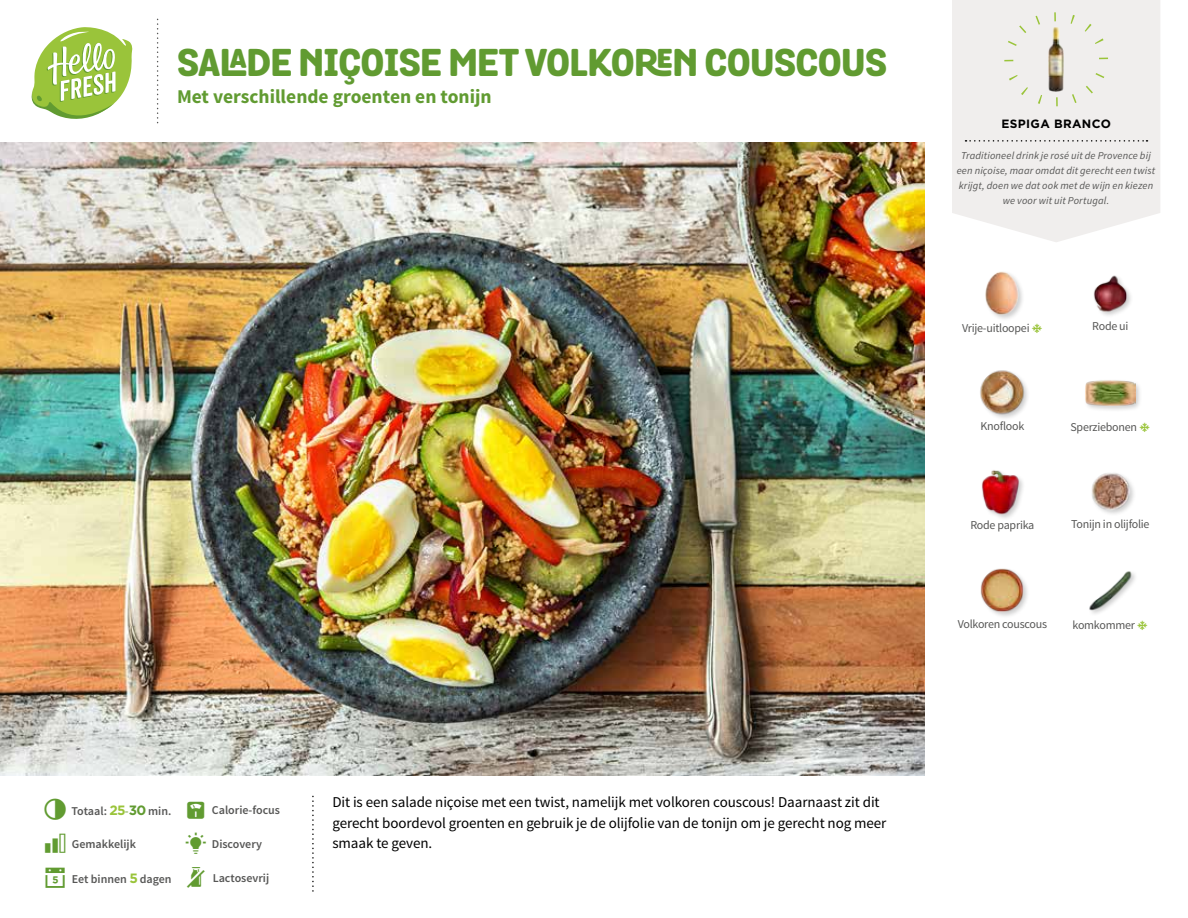
<style>
.page{position:relative;width:1188px;height:918px;background:#fff}
.page>*{position:absolute;margin:0;border:0;box-sizing:border-box;transform-origin:0 0}
.t1{font:800 37.5px "Grota Rounded";color:#619b31}
.t2{font:700 19.5px "Source Sans Pro";color:#619b31}
.t3{font:15px/20.5px "Source Sans Pro";letter-spacing:-.005em;color:#000}
.t4{font:12px "Source Sans Pro";letter-spacing:-.02em;color:#575756}
.t5{font:600 12px "Source Sans Pro";color:#575756}
.t6{font:700 12px "Gotham";letter-spacing:.03em;color:#000}
.t7{font:italic 10.5px/14.7px "Source Sans Pro";letter-spacing:.015em;color:#575756;text-align:center}
.s1{font-family:"Gotham";font-weight:700;font-size:13.5px;color:#9ac43a}
.s2{color:#87ac54}
.s3{font-family:"Gotham";font-weight:700;font-size:13.5px;color:#619b31}
</style>
<div class="page">
<svg style="left:31px;top:27px;width:102px;height:92px"></svg>
<img style="left:0;top:142px;width:925px;height:634px">
<div style="left:952px;top:0;width:208px;height:242px;background:#f0eeed"></div>
<svg style="left:966px;top:140px;width:182px;height:2px"></svg>
<div style="left:1004px;top:12px;width:104px;height:94px;border:9px dashed #9ac43a;border-radius:50%"></div>
<img style="left:1093px;top:275px;width:38px;height:41px">
<img style="left:1091px;top:473px;width:43px;height:41px">
<div style="left:1084px;top:379px;width:58px;height:34px;background:#000;opacity:.2"></div>
<img style="left:1085px;top:379px;width:50px;height:34px">
<img style="left:1089px;top:571px;width:46px;height:43px">
<img style="left:985px;top:271px;width:38px;height:48px">
<img style="left:981px;top:470px;width:42px;height:49px">
<img style="left:980px;top:568px;width:48px;height:48px">
<img style="left:980px;top:370px;width:48px;height:48px">
<img style="left:1049px;top:28px;width:14px;height:63px">
<h1 class="t1" style="left:177px;top:33px;width:711px">SALADE NIÇOISE MET VOLKOREN COUSCOUS</h1>
<h2 class="t2" style="left:177px;top:84px;width:316px">Met verschillende groenten en tonijn</h2>
<p class="t5" style="left:71px;top:803px;width:101px">Totaal: <span class="s1">25</span><span class="s2">-</span><span class="s3">30</span> min.</p>
<p class="t5" style="left:212px;top:803px;width:70px">Calorie-focus</p>
<p class="t3" style="left:332px;top:792px;width:556px">Dit is een salade niçoise met een twist, namelijk met volkoren couscous! Daarnaast zit dit gerecht boordevol groenten en gebruik je de olijfolie van de tonijn om je gerecht nog meer</p>
<p class="t5" style="left:72px;top:837px;width:66px">Gemakkelijk</p>
<p class="t5" style="left:212px;top:837px;width:52px">Discovery</p>
<p class="t3" style="left:332px;top:833px;width:101px">smaak te geven.</p>
<p class="t5" style="left:72px;top:871px;width:101px">Eet binnen <span class="s1">5</span> dagen</p>
<p class="t5" style="left:213px;top:870px;width:58px">Lactosevrij</p>
<p class="t6" style="left:1001px;top:116px;width:111px">ESPIGA BRANCO</p>
<p class="t7" style="left:957px;top:149px;width:200px">Traditioneel drink je rosé uit de Provence bij een niçoise, maar omdat dit gerecht een twist krijgt, doen we dat ook met de wijn en kiezen we voor wit uit Portugal.</p>
<p class="t4" style="left:962px;top:321px;width:69px">Vrije-uitloopei</p>
<p class="t4" style="left:1092px;top:319px;width:38px">Rode ui</p>
<p class="t4" style="left:980px;top:418px;width:45px">Knoflook</p>
<p class="t4" style="left:1070px;top:420px;width:68px">Sperziebonen</p>
<p class="t4" style="left:970px;top:517px;width:66px">Rode paprika</p>
<p class="t4" style="left:1071px;top:517px;width:80px">Tonijn in olijfolie</p>
<p class="t4" style="left:958px;top:616px;width:91px">Volkoren couscous</p>
<p class="t4" style="left:1073px;top:618px;width:64px">komkommer</p>
</div>
